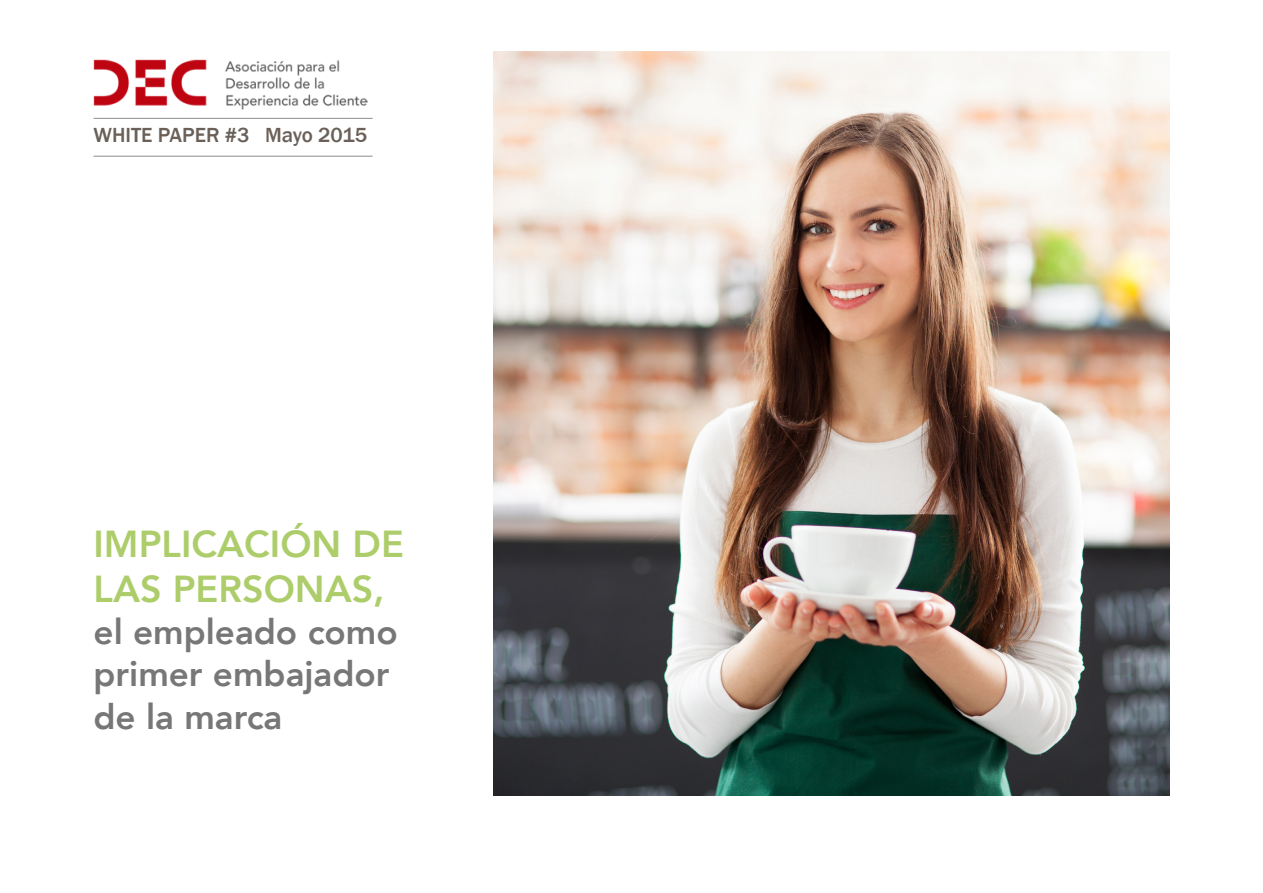
<style>
.page{position:relative;width:1263px;height:893px;background:#fff}
.page>*{position:absolute;margin:0;border:0;box-sizing:border-box;transform-origin:0 0}
.t1{font:800 37.5px/45px "Avenir";color:#adcd6b}
.t2{font:800 35.1px/42px "Avenir";color:#777}
.t3{font:500 21px "Franklin Gothic";color:#6a6058}
</style>
<div class="page">
<img style="left:93px;top:59px;width:275px;height:51px">
<hr style="left:94px;top:118px;width:279px;height:1px;background:#8b8c8e">
<hr style="left:94px;top:156px;width:279px;height:1px;background:#8b8c8e">
<img style="left:493px;top:51px;width:676px;height:744px">
<p class="t3" style="left:94px;top:122px;width:275px">WHITE PAPER #3 Mayo 2015</p>
<p class="t1" style="left:94px;top:522px;width:312px">IMPLICACIÓN DE<br>LAS PERSONAS,</p>
<p class="t2" style="left:94px;top:611px;width:306px">el empleado como primer embajador de la marca</p>
</div>
